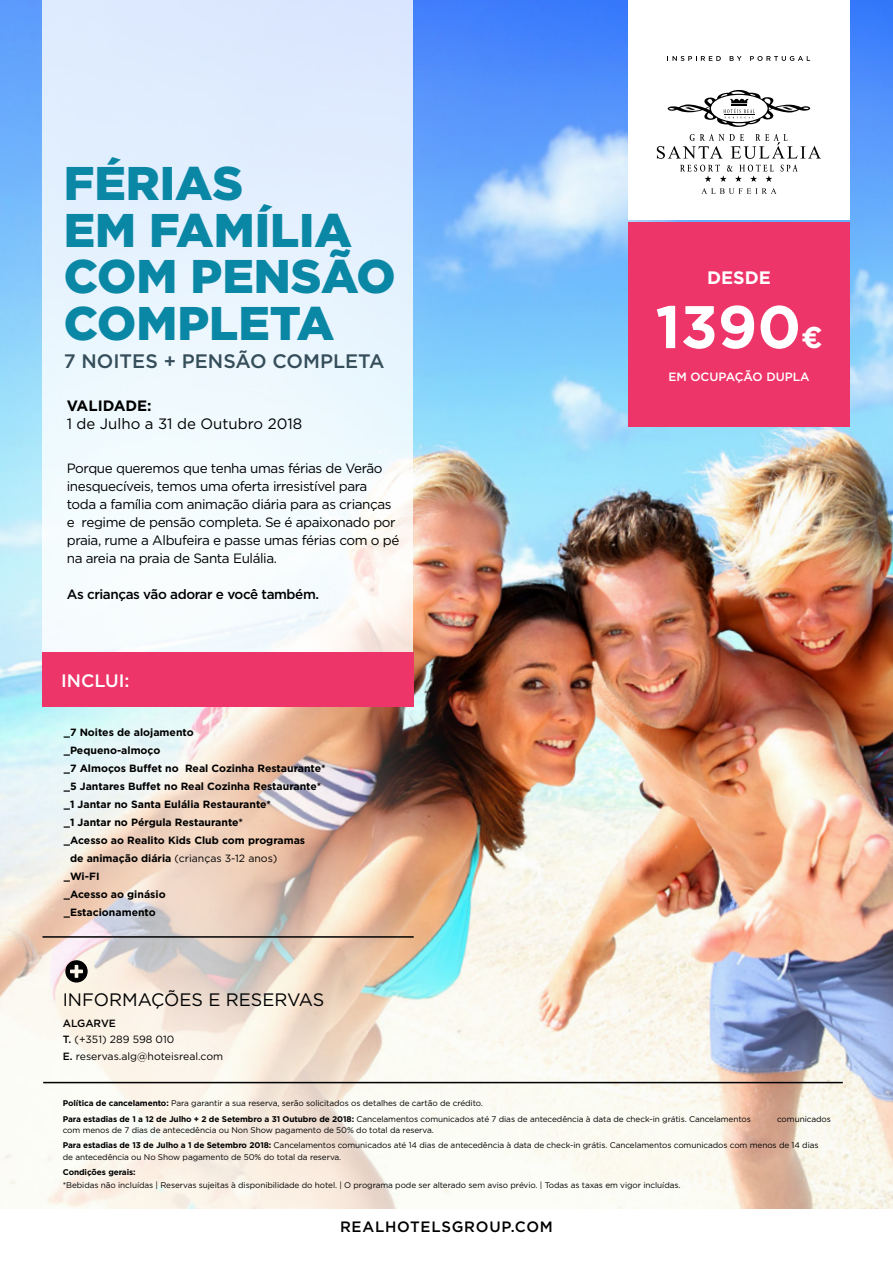
<style>
.page{position:relative;width:893px;height:1263px;background:#fff}
.page>*{position:absolute;margin:0;border:0;box-sizing:border-box;transform-origin:0 0}
.t1{font:700 60px "Gotham";color:#fff}
.t2{font:900 47.25px/46.5px "Gotham";color:#0a87a5}
.t3{font:500 19.5px "Gotham";color:#354e5a}
.t4{font:18px "Gotham";color:#000}
.t5{font:500 18px "Gotham";color:#fff}
.t6{font:700 18px "Gotham";color:#fff}
.t7{font:15px "Gotham";color:#000}
.t8{font:500 15px "Gotham";letter-spacing:.05em;color:#000}
.t9{font:700 15px "Gotham";color:#000}
.t10{font:13.5px/18px "Gotham";letter-spacing:-.03em;color:#000}
.t11{font:500 13.5px "Gotham";letter-spacing:-.03em;color:#000}
.t12{font:500 12px "Gotham";color:#fff}
.t13{font:700 10.5px "Gotham";color:#000}
.t14{font:10.5px/16px "Gotham";color:#000}
.t15{font:8.25px/15.5px "Gotham";letter-spacing:-.01em;color:#000}
.t16{font:700 8.25px "Gotham";letter-spacing:-.01em;color:#000}
.s1{font-weight:700}
.s2{font-size:30px}
.s3{font-weight:500}
</style>
<div class="page">
<img style="left:0;top:0;width:893px;height:1209px">
<div style="left:42px;top:0;width:371px;height:652px;background:linear-gradient(to bottom,#dae9ff,#fbfffb)"></div>
<div style="left:628px;top:223px;width:222px;height:204px;background:#ee3569"></div>
<div style="left:42px;top:652px;width:372px;height:55px;background:#ee3569"></div>
<hr style="left:42px;top:936px;width:372px;height:2px;background:#000">
<svg style="left:65px;top:960px;width:23px;height:22px"></svg>
<hr style="left:43px;top:1082px;width:800px;height:1px;background:#000">
<div style="left:628px;top:0;width:222px;height:219px;background:#fff"></div>
<svg style="left:701px;top:188px;width:75px;height:6px"></svg>
<svg style="left:657px;top:134px;width:164px;height:48px"></svg>
<svg style="left:668px;top:90px;width:142px;height:37px"></svg>
<svg style="left:667px;top:56px;width:54px;height:5px"></svg>
<svg style="left:730px;top:56px;width:12px;height:5px"></svg>
<svg style="left:750px;top:56px;width:60px;height:5px"></svg>
<h2 class="t2" style="left:64px;top:160px;width:333px">FÉRIAS<br>EM FAMÍLIA<br>COM PENSÃO<br>COMPLETA</h2>
<h3 class="t3" style="left:64px;top:348px;width:322px">7 NOITES + PENSÃO COMPLETA</h3>
<h3 class="t9" style="left:67px;top:396px;width:86px">VALIDADE:</h3>
<h3 class="t7" style="left:67px;top:414px;width:237px">1 de Julho a 31 de Outubro 2018</h3>
<p class="t10" style="left:67px;top:459px;width:334px">Porque queremos que tenha umas férias de Verão inesquecíveis, temos uma oferta irresistível para toda a família com animação diária para as crianças e regime de pensão completa. Se é apaixonado por praia, rume a Albufeira e passe umas férias com o pé na areia na praia de Santa Eulália.</p>
<h3 class="t11" style="left:67px;top:585px;width:254px">As crianças vão adorar e você também.</h3>
<h3 class="t5" style="left:61px;top:669px;width:70px">INCLUI:</h3>
<p class="t13" style="left:64px;top:725px;width:131px">_7 Noites de alojamento</p>
<p class="t13" style="left:64px;top:743px;width:98px">_Pequeno-almoço</p>
<p class="t13" style="left:64px;top:761px;width:263px">_7 Almoços Buffet no Real Cozinha Restaurante*</p>
<p class="t13" style="left:64px;top:779px;width:259px">_5 Jantares Buffet no Real Cozinha Restaurante*</p>
<p class="t13" style="left:64px;top:797px;width:209px">_1 Jantar no Santa Eulália Restaurante*</p>
<p class="t13" style="left:64px;top:815px;width:181px">_1 Jantar no Pérgula Restaurante*</p>
<p class="t13" style="left:64px;top:833px;width:243px">_Acesso ao Realito Kids Club com programas</p>
<p class="t14" style="left:70px;top:850px;width:209px"><span class="s1">de animação diária</span> (crianças 3-12 anos)</p>
<p class="t13" style="left:64px;top:869px;width:37px">_Wi-FI</p>
<p class="t13" style="left:64px;top:887px;width:103px">_Acesso ao ginásio</p>
<p class="t13" style="left:64px;top:905px;width:94px">_Estacionamento</p>
<h3 class="t6" style="left:707px;top:265px;width:65px">DESDE</h3>
<h1 class="t1" style="left:655px;top:287px;width:169px">1390<span class="s2">€</span></h1>
<h3 class="t12" style="left:668px;top:368px;width:143px">EM OCUPAÇÃO DUPLA</h3>
<h3 class="t4" style="left:63px;top:988px;width:263px">INFORMAÇÕES E RESERVAS</h3>
<p class="t14" style="left:63px;top:1015px;width:113px"><span class="s3">ALGARVE<br>T.</span> (+351) 289 598 010</p>
<p class="t14" style="left:63px;top:1048px;width:162px"><span class="s3">E.</span> reservas.alg@hoteisreal.com</p>
<p class="t15" style="left:63px;top:1095px;width:690px"><span class="s1">Política de cancelamento:</span> Para garantir a sua reserva, serão solicitados os detalhes de cartão de crédito.<br><span class="s1">Para estadias de 1 a 12 de Julho + 2 de Setembro a 31 Outubro de 2018:</span> Cancelamentos comunicados até 7 dias de antecedência à data de check-in grátis. Cancelamentos</p>
<p class="t15" style="left:777px;top:1111px;width:55px">comunicados</p>
<p class="t15" style="left:63px;top:1122px;width:757px">com menos de 7 dias de antecedência ou Non Show pagamento de 50% do total da reserva.<br><span class="s1">Para estadias de 13 de Julho a 1 de Setembro 2018:</span> Cancelamentos comunicados até 14 dias de antecedência à data de check-in grátis. Cancelamentos comunicados com menos de 14 dias</p>
<p class="t15" style="left:63px;top:1149px;width:280px">de antecedência ou No Show pagamento de 50% do total da reserva.</p>
<p class="t16" style="left:63px;top:1167px;width:74px">Condições gerais:</p>
<p class="t15" style="left:63px;top:1177px;width:619px">*Bebidas não incluídas | Reservas sujeitas à disponibilidade do hotel. | O programa pode ser alterado sem aviso prévio. | Todas as taxas em vigor incluídas.</p>
<h3 class="t8" style="left:340px;top:1217px;width:214px">REALHOTELSGROUP.COM</h3>
</div>
